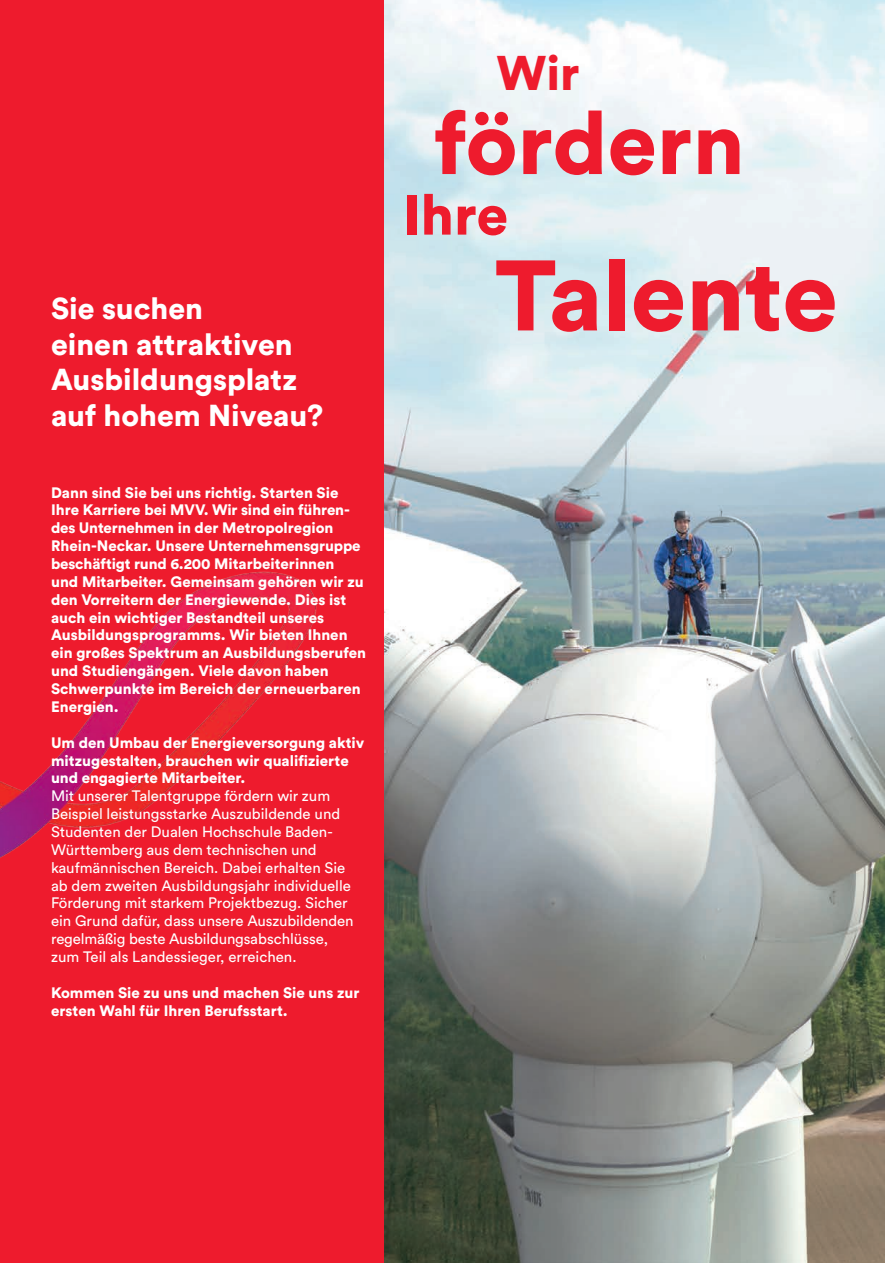
<style>
.page{position:relative;width:885px;height:1263px;background:#fff}
.page>*{position:absolute;margin:0;border:0;box-sizing:border-box;transform-origin:0 0}
.t1{font:900 98.7px "Circular Pro";color:#ee1b2d}
.t2{font:900 87.75px "Circular Pro";color:#ee1b2d}
.t3{font:900 56.25px "Circular Pro";color:#ee1b2d}
.t4{font:900 48.15px "Circular Pro";color:#ee1b2d}
.t5{font:900 30px/35.7px "Circular Pro";color:#fff}
.t6{font:900 15px/17.9px "Circular Pro";color:#fff}
.t7{font:15px/17.9px "Circular Pro";color:#fff}
</style>
<div class="page">
<div style="left:0;top:0;width:384px;height:1263px;background:#ee1b2d"></div>
<img style="left:0;top:571px;width:317px;height:287px">
<img style="left:384px;top:0;width:500px;height:1263px">
<h3 class="t5" style="left:51px;top:289px;width:274px">Sie suchen<br>einen attraktiven<br>Ausbildungsplatz auf hohem Niveau?</h3>
<p class="t6" style="left:51px;top:483px;width:316px">Dann sind Sie bei uns richtig. Starten Sie Ihre Karriere bei MVV. Wir sind ein führen&shy;des Unternehmen in der Metropolregion Rhein-Neckar. Unsere Unternehmensgruppe beschäftigt rund 6.200 Mitarbeiterinnen<br>und Mitarbeiter. Gemeinsam gehören wir zu den Vorreitern der Energiewende. Dies ist auch ein wichtiger Bestandteil unseres Ausbildungsprogramms. Wir bieten Ihnen ein großes Spektrum an Ausbildungsberufen und Studiengängen. Viele davon haben Schwerpunkte im Bereich der erneuerbaren Energien.</p>
<p class="t6" style="left:51px;top:733px;width:315px">Um den Umbau der Energieversorgung aktiv mitzugestalten, brauchen wir qualifizierte und engagierte Mitarbeiter.</p>
<p class="t7" style="left:51px;top:786px;width:304px">Mit unserer Talentgruppe fördern wir zum Beispiel leistungsstarke Auszubildende und Studenten der Dualen Hochschule Baden-Württemberg aus dem technischen und kaufmännischen Bereich. Dabei erhalten Sie ab dem zweiten Ausbildungsjahr individuelle Förderung mit starkem Projektbezug. Sicher ein Grund dafür, dass unsere Auszubildenden regelmäßig beste Ausbildungsabschlüsse, zum Teil als Landessieger, erreichen.</p>
<p class="t6" style="left:51px;top:983px;width:310px">Kommen Sie zu uns und machen Sie uns zur ersten Wahl für Ihren Berufsstart.</p>
<h3 class="t4" style="left:496px;top:39px;width:85px">Wir</h3>
<h2 class="t2" style="left:434px;top:82px;width:312px">fördern</h2>
<h3 class="t3" style="left:403px;top:176px;width:107px">Ihre</h3>
<h1 class="t1" style="left:494px;top:227px;width:345px">Talente</h1>
</div>
